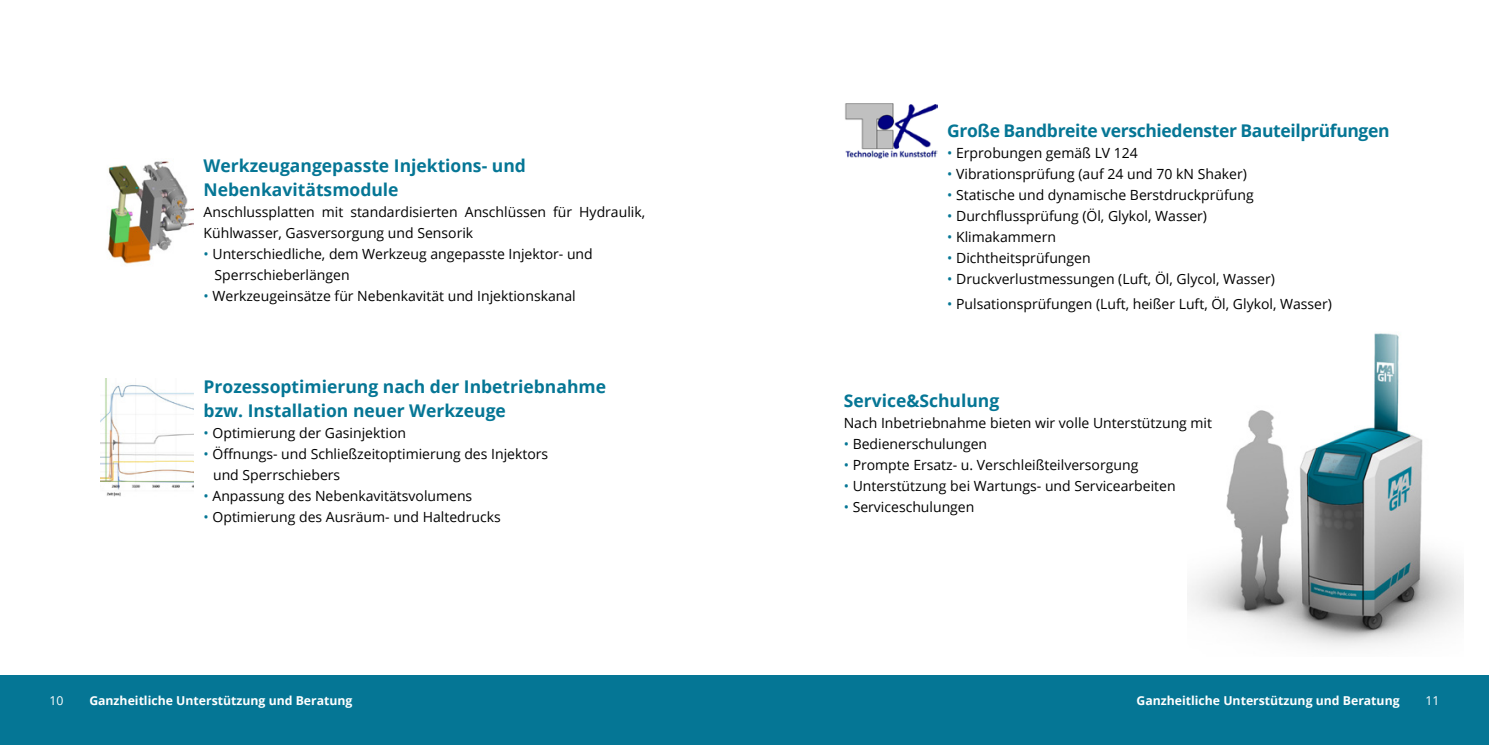
<style>
.page{position:relative;width:1489px;height:745px;background:#fff}
.page>*{position:absolute;margin:0;border:0;box-sizing:border-box;transform-origin:0 0}
.t1{font:700 17.5px/24.5px "Open Sans";color:#057695}
.t2{font:700 17.5px "Open Sans";letter-spacing:-.02em;color:#057695}
.t3{font:14px/21px "Open Sans";color:#000}
.t4{font:700 12.25px "Open Sans";color:#fff}
.t5{font:12.25px "Open Sans";color:#fff}
.s1{color:#057695}
</style>
<div class="page">
<div style="left:0;top:675px;width:1488px;height:69px;background:#057695"></div>
<img style="left:1187px;top:333px;width:276px;height:314px">
<img style="left:108px;top:161px;width:86px;height:103px">
<img style="left:845px;top:103px;width:92px;height:56px">
<img style="left:100px;top:378px;width:94px;height:118px">
<p class="t1" style="left:204px;top:153px;width:324px">Werkzeugangepasste Injektions- und<br>Nebenkavitätsmodule</p>
<p class="t3" style="left:204px;top:201px;width:443px">Anschlussplatten mit standardisierten Anschlüssen für Hydraulik,<br>Kühlwasser, Gasversorgung und Sensorik</p>
<p class="t3" style="left:214px;top:243px;width:380px;text-indent:-11px"><span class="s1">•</span> Unterschiedliche, dem Werkzeug angepasste Injektor- und<br>Sperrschieberlängen</p>
<p class="t3" style="left:204px;top:285px;width:373px"><span class="s1">•</span> Werkzeugeinsätze für Nebenkavität und Injektionskanal</p>
<p class="t1" style="left:204px;top:373px;width:404px">Prozessoptimierung nach der Inbetriebnahme bzw. Installation neuer Werkzeuge</p>
<p class="t3" style="left:204px;top:422px;width:204px"><span class="s1">•</span> Optimierung der Gasinjektion</p>
<p class="t3" style="left:213px;top:443px;width:336px;text-indent:-9px"><span class="s1">•</span> Öffnungs- und Schließzeitoptimierung des Injektors und Sperrschiebers</p>
<p class="t3" style="left:204px;top:485px;width:270px"><span class="s1">•</span> Anpassung des Nebenkavitätsvolumens</p>
<p class="t3" style="left:204px;top:506px;width:299px"><span class="s1">•</span> Optimierung des Ausräum- und Haltedrucks</p>
<p class="t2" style="left:947px;top:118px;width:444px">Große Bandbreite verschiedenster Bauteilprüfungen</p>
<p class="t3" style="left:947px;top:142px;width:192px"><span class="s1">•</span> Erprobungen gemäß LV 124</p>
<p class="t3" style="left:947px;top:163px;width:301px"><span class="s1">•</span> Vibrationsprüfung (auf 24 und 70 kN Shaker)</p>
<p class="t3" style="left:947px;top:184px;width:308px"><span class="s1">•</span> Statische und dynamische Berstdruckprüfung</p>
<p class="t3" style="left:947px;top:205px;width:261px"><span class="s1">•</span> Durchflussprüfung (Öl, Glykol, Wasser)</p>
<p class="t3" style="left:947px;top:226px;width:110px"><span class="s1">•</span> Klimakammern</p>
<p class="t3" style="left:947px;top:247px;width:145px"><span class="s1">•</span> Dichtheitsprüfungen</p>
<p class="t3" style="left:947px;top:268px;width:329px"><span class="s1">•</span> Druckverlustmessungen (Luft, Öl, Glycol, Wasser)</p>
<p class="t3" style="left:947px;top:293px;width:386px"><span class="s1">•</span> Pulsationsprüfungen (Luft, heißer Luft, Öl, Glykol, Wasser)</p>
<p class="t1" style="left:843px;top:388px;width:157px">Service&amp;Schulung</p>
<p class="t3" style="left:843px;top:412px;width:370px">Nach Inbetriebnahme bieten wir volle Unterstützung mit</p>
<p class="t3" style="left:843px;top:433px;width:145px"><span class="s1">•</span> Bedienerschulungen</p>
<p class="t3" style="left:843px;top:454px;width:296px"><span class="s1">•</span> Prompte Ersatz- u. Verschleißteilversorgung</p>
<p class="t3" style="left:843px;top:475px;width:333px"><span class="s1">•</span> Unterstützung bei Wartungs- und Servicearbeiten</p>
<p class="t3" style="left:843px;top:496px;width:132px"><span class="s1">•</span> Serviceschulungen</p>
<p class="t4" style="left:89px;top:691px;width:265px">Ganzheitliche Unterstützung und Beratung</p>
<p class="t4" style="left:1136px;top:691px;width:265px">Ganzheitliche Unterstützung und Beratung</p>
<p class="t5" style="left:50px;top:691px;width:16px">10</p>
<p class="t5" style="left:1425px;top:691px;width:16px">11</p>
</div>
